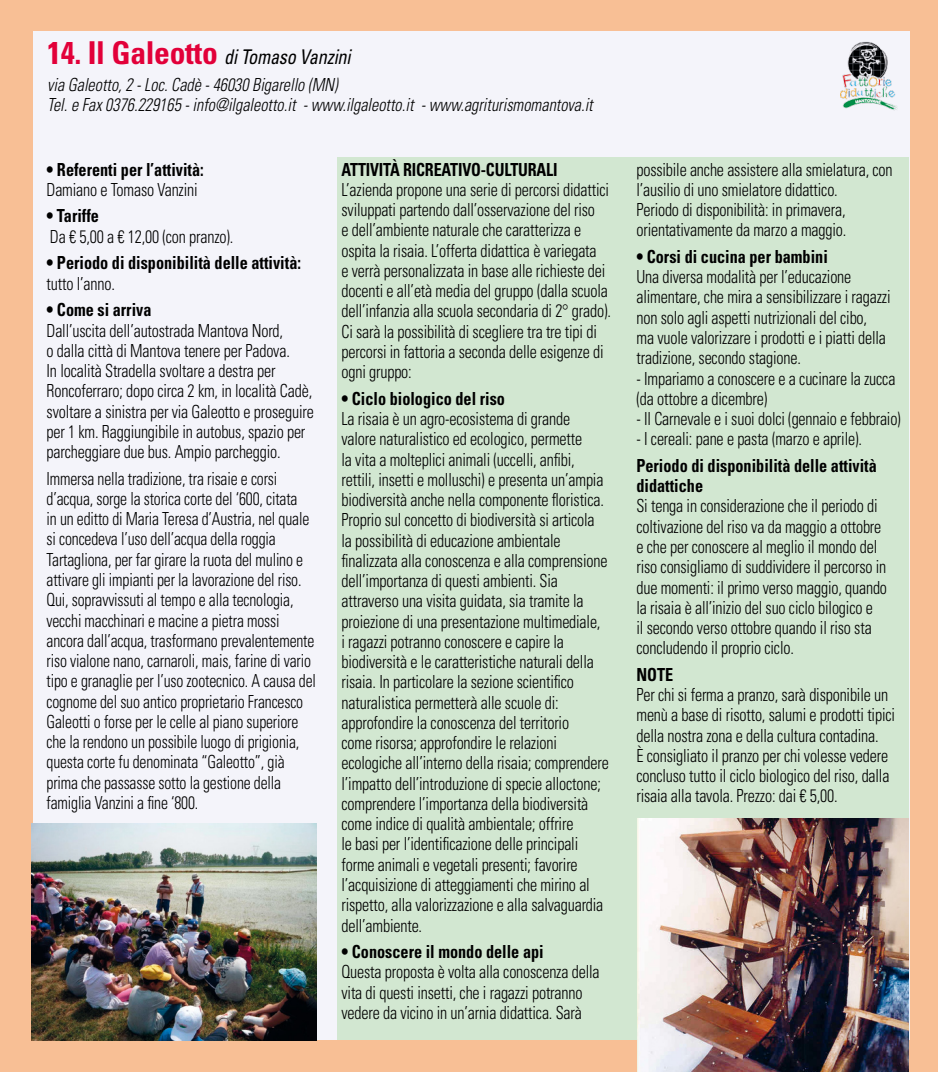
<style>
.page{position:relative;width:938px;height:1072px;background:#fff}
.page>*{position:absolute;margin:0;border:0;box-sizing:border-box;transform-origin:0 0}
.t1{font:italic condensed 20.25px "Univers LT Std";letter-spacing:-.01em;color:#000;scale:.9 1}
.t2{font:300 condensed 18px/20.2px "Univers LT Std";letter-spacing:-.01em;color:#000;scale:.89 1}
.t3{font:300 condensed 18px/20.2px "Univers LT Std";letter-spacing:-.01em;color:#000;scale:.87 1}
.t4{font:700 condensed 18px/20.2px "Univers LT Std";color:#000;scale:.9 1}
.t5{font:italic 300 condensed 18px/20.2px "Univers LT Std";color:#000;scale:.9 1}
.t6{font:700 condensed 18px "Univers LT Std";color:#000;scale:.89 1}
.s1{font-weight:700;font-style:normal;font-size:31.5px;color:#e20039}
</style>
<div class="page">
<div style="left:0;top:0;width:938px;height:1071px;background:#f8bf95"></div>
<div style="left:33px;top:31px;width:876px;height:1008px;background:#f4f4fa"></div>
<div style="left:337px;top:157px;width:571px;height:883px;background:#d2e7d1"></div>
<img style="left:637px;top:819px;width:271px;height:252px">
<img style="left:32px;top:823px;width:285px;height:217px">
<img style="left:840px;top:42px;width:57px;height:69px">
<p class="t1" style="left:47px;top:44px;width:339px"><span class="s1">14. Il Galeotto</span> di Tomaso Vanzini</p>
<p class="t5" style="left:47px;top:74px;width:607px">via Galeotto, 2 - Loc. Cadè - 46030 Bigarello (MN)<br>Tel. e Fax 0376.229165 - info@ilgaleotto.it - www.ilgaleotto.it - www.agriturismomantova.it</p>
<p class="t4" style="left:47px;top:159px;width:176px">• Referenti per l’attività:</p>
<p class="t2" style="left:47px;top:179px;width:171px">Damiano e Tomaso Vanzini</p>
<p class="t4" style="left:47px;top:206px;width:60px">• Tariffe</p>
<p class="t2" style="left:50px;top:226px;width:208px">Da € 5,00 a € 12,00 (con pranzo).</p>
<p class="t4" style="left:47px;top:253px;width:284px">• Periodo di disponibilità delle attività:</p>
<p class="t2" style="left:47px;top:273px;width:78px">tutto l’anno.</p>
<p class="t4" style="left:47px;top:300px;width:118px">• Come si arriva</p>
<p class="t2" style="left:47px;top:320px;width:302px">Dall’uscita dell’autostrada Mantova Nord,<br>o dalla città di Mantova tenere per Padova.<br>In località Stradella svoltare a destra per Roncoferraro; dopo circa 2 km, in località Cadè, svoltare a sinistra per via Galeotto e proseguire per 1 km. Raggiungibile in autobus, spazio per parcheggiare due bus. Ampio parcheggio.</p>
<p class="t3" style="left:47px;top:468px;width:311px">Immersa nella tradizione, tra risaie e corsi d’acqua, sorge la storica corte del ‘600, citata<br>in un editto di Maria Teresa d’Austria, nel quale si concedeva l’uso dell’acqua della roggia Tartagliona, per far girare la ruota del mulino e attivare gli impianti per la lavorazione del riso.<br>Qui, sopravvissuti al tempo e alla tecnologia, vecchi macchinari e macine a pietra mossi ancora dall’acqua, trasformano prevalentemente riso vialone nano, carnaroli, mais, farine di vario tipo e granaglie per l’uso zootecnico. A causa del cognome del suo antico proprietario Francesco Galeotti o forse per le celle al piano superiore che la rendono un possibile luogo di prigionia, questa corte fu denominata “Galeotto”, già prima che passasse sotto la gestione della famiglia Vanzini a fine ‘800.</p>
<p class="t6" style="left:341px;top:158px;width:244px">ATTIVITÀ RICREATIVO-CULTURALI</p>
<p class="t2" style="left:341px;top:179px;width:304px">L’azienda propone una serie di percorsi didattici sviluppati partendo dall’osservazione del riso<br>e dell’ambiente naturale che caratterizza e ospita la risaia. L’offerta didattica è variegata<br>e verrà personalizzata in base alle richieste dei docenti e all’età media del gruppo (dalla scuola dell’infanzia alla scuola secondaria di 2° grado).<br>Ci sarà la possibilità di scegliere tra tre tipi di percorsi in fattoria a seconda delle esigenze di ogni gruppo:</p>
<p class="t4" style="left:341px;top:388px;width:183px">• Ciclo biologico del riso</p>
<p class="t2" style="left:341px;top:408px;width:302px">La risaia è un agro-ecosistema di grande valore naturalistico ed ecologico, permette<br>la vita a molteplici animali (uccelli, anfibi, rettili, insetti e molluschi) e presenta un’ampia biodiversità anche nella componente floristica.<br>Proprio sul concetto di biodiversità si articola la possibilità di educazione ambientale finalizzata alla conoscenza e alla comprensione dell’importanza di questi ambienti. Sia attraverso una visita guidata, sia tramite la proiezione di una presentazione multimediale,<br>i ragazzi potranno conoscere e capire la biodiversità e le caratteristiche naturali della risaia. In particolare la sezione scientifico naturalistica permetterà alle scuole di: approfondire la conoscenza del territorio<br>come risorsa; approfondire le relazioni ecologiche all’interno della risaia; comprendere l’impatto dell’introduzione di specie alloctone; comprendere l’importanza della biodiversità come indice di qualità ambientale; offrire<br>le basi per l’identificazione delle principali forme animali e vegetali presenti; favorire l’acquisizione di atteggiamenti che mirino al rispetto, alla valorizzazione e alla salvaguardia dell’ambiente.</p>
<p class="t4" style="left:341px;top:941px;width:226px">• Conoscere il mondo delle api</p>
<p class="t2" style="left:341px;top:962px;width:291px">Questa proposta è volta alla conoscenza della vita di questi insetti, che i ragazzi potranno vedere da vicino in un’arnia didattica. Sarà</p>
<p class="t2" style="left:636px;top:159px;width:289px">possibile anche assistere alla smielatura, con l’ausilio di uno smielatore didattico.<br>Periodo di disponibilità: in primavera, orientativamente da marzo a maggio.</p>
<p class="t4" style="left:636px;top:246px;width:214px">• Corsi di cucina per bambini</p>
<p class="t2" style="left:636px;top:267px;width:287px">Una diversa modalità per l’educazione alimentare, che mira a sensibilizzare i ragazzi non solo agli aspetti nutrizionali del cibo,<br>ma vuole valorizzare i prodotti e i piatti della tradizione, secondo stagione.</p>
<p class="t2" style="left:636px;top:368px;width:292px">- Impariamo a conoscere e a cucinare la zucca (da ottobre a dicembre)</p>
<p class="t2" style="left:636px;top:408px;width:298px">- Il Carnevale e i suoi dolci (gennaio e febbraio)</p>
<p class="t2" style="left:636px;top:429px;width:255px">- I cereali: pane e pasta (marzo e aprile).</p>
<p class="t4" style="left:636px;top:455px;width:269px">Periodo di disponibilità delle attività didattiche</p>
<p class="t2" style="left:636px;top:496px;width:283px">Si tenga in considerazione che il periodo di coltivazione del riso va da maggio a ottobre e che per conoscere al meglio il mondo del riso consigliamo di suddividere il percorso in due momenti: il primo verso maggio, quando la risaia è all’inizio del suo ciclo bilogico e<br>il secondo verso ottobre quando il riso sta concludendo il proprio ciclo.</p>
<p class="t4" style="left:636px;top:664px;width:43px">NOTE</p>
<p class="t2" style="left:636px;top:684px;width:292px">Per chi si ferma a pranzo, sarà disponibile un menù a base di risotto, salumi e prodotti tipici della nostra zona e della cultura contadina.<br>È consigliato il pranzo per chi volesse vedere concluso tutto il ciclo biologico del riso, dalla risaia alla tavola. Prezzo: dai € 5,00.</p>
</div>
